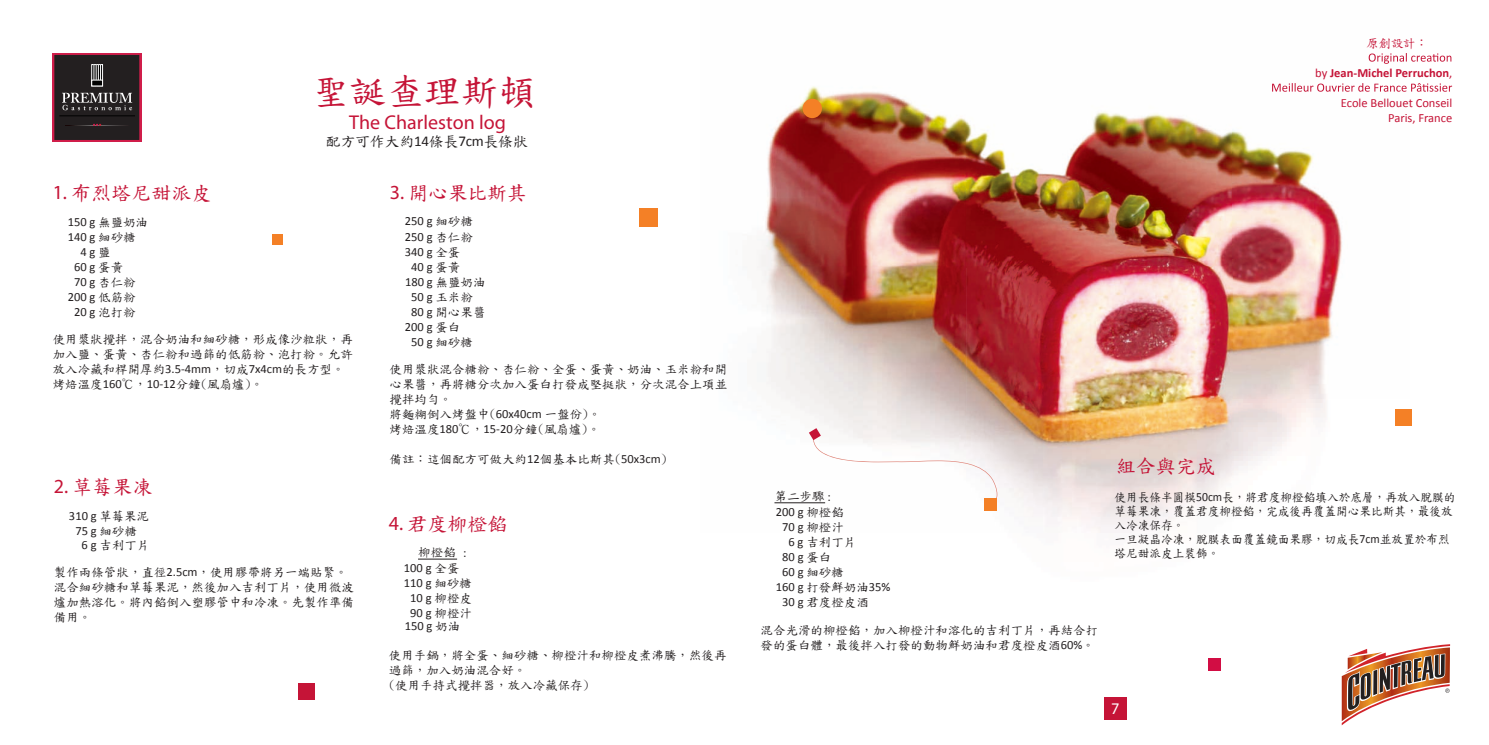
<style>
.page{position:relative;width:1489px;height:745px;background:#fff}
.page>*{position:absolute;margin:0;border:0;box-sizing:border-box;transform-origin:0 0}
.t1{font:37.5px "DF Kai Shu SB Estd BF";letter-spacing:-.005em;color:#c51437}
.t2{font:20px "DF Kai Shu SB Estd BF";color:#c51437}
.t3{font:20px "Myriad Pro";color:#c51437}
.t4{font:16.25px "Myriad Pro";color:#fff}
.t5{font:15px "DF Kai Shu SB Estd BF";letter-spacing:-.015em;color:#231f20}
.t6{font:12.5px/15px "DF Kai Shu SB Estd BF";color:#231f20}
.t7{font:12.5px/15px "Calibri";color:#231f20;text-align:center}
.t8{font:12.5px/14px "DF Kai Shu SB Estd BF";color:#231f20;scale:.93 1}
.t9{font:12.5px/15px "Calibri";color:#c51437;text-align:right}
.t10{font:700 12.5px "Calibri";color:#c51437}
.t11{font:12.5px "DF Kai Shu SB Estd BF";color:#c51437}
.s1{font-family:"Calibri"}
.s2{font-family:"Myriad Pro"}
.s3{font-family:"DF Kai Shu SB Estd BF"}
.s4{font-weight:400}
</style>
<div class="page">
<img style="left:757px;top:86px;width:652px;height:447px">
<svg style="left:1341px;top:644px;width:109px;height:82px"></svg>
<div style="left:802px;top:99px;width:20px;height:19px;background:#f48026;border-radius:50%"></div>
<img style="left:813px;top:439px;width:184px;height:63px">
<div style="left:272px;top:234px;width:10px;height:10px;background:#f48026"></div>
<div style="left:639px;top:208px;width:19px;height:18px;background:#f48026"></div>
<div style="left:298px;top:682px;width:17px;height:17px;background:#c51437"></div>
<div style="left:1395px;top:409px;width:16px;height:16px;background:#f48026"></div>
<div style="left:1207px;top:657px;width:13px;height:13px;background:#d20d44"></div>
<svg style="left:808px;top:428px;width:12px;height:12px"></svg>
<div style="left:984px;top:498px;width:12px;height:12px;background:#f48026"></div>
<div style="left:1104px;top:697px;width:22px;height:22px;background:#c51437"></div>
<svg style="left:52px;top:53px;width:89px;height:89px;background:#3e2a2f"></svg>
<svg style="left:1368px;top:53px;width:83px;height:11px"></svg>
<svg style="left:1271px;top:83px;width:180px;height:9px"></svg>
<hr style="left:418px;top:558px;width:39px;height:1px;background:#231f20">
<hr style="left:774px;top:502px;width:51px;height:1px;background:#231f20">
<p class="t1" style="left:312px;top:73px;width:225px">聖誕查理斯頓</p>
<p class="t5" style="left:325px;top:134px;width:204px">配方可作大約<span class="s1">14</span>條長<span class="s1">7cm</span>長條狀</p>
<p class="t3" style="left:349px;top:109px;width:158px">The Charleston log</p>
<p class="t2" style="left:53px;top:183px;width:160px"><span class="s2">1.</span> 布烈塔尼甜派皮</p>
<p class="t7" style="left:68px;top:228px;width:69px">140 g <span class="s3">細砂糖</span></p>
<p class="t7" style="left:80px;top:243px;width:32px">4 g <span class="s3">鹽</span></p>
<p class="t7" style="left:74px;top:258px;width:51px">60 g <span class="s3">蛋黃</span></p>
<p class="t7" style="left:74px;top:273px;width:63px">70 g <span class="s3">杏仁粉</span></p>
<p class="t7" style="left:68px;top:288px;width:70px">200 g <span class="s3">低筋粉</span></p>
<p class="t7" style="left:74px;top:303px;width:63px">20 g <span class="s3">泡打粉</span></p>
<p class="t6" style="left:53px;top:331px;width:302px">使用漿狀攪拌，混合奶油和細砂糖，形成像沙粒狀，再加入鹽、蛋黃、杏仁粉和過篩的低筋粉、泡打粉。允許放入冷藏和桿開厚約<span class="s1">3.5-4mm</span>，切成<span class="s1">7x4cm</span>的長方型。烤焙溫度<span class="s1">160</span>℃，<span class="s1">10-12</span>分鐘(風扇爐)。</p>
<p class="t7" style="left:68px;top:214px;width:82px">150 g <span class="s3">無鹽奶油</span></p>
<p class="t2" style="left:54px;top:477px;width:100px"><span class="s2">2.</span> 草莓果凍</p>
<p class="t7" style="left:69px;top:507px;width:82px">310 g <span class="s3">草莓果泥<br></span>75 g <span class="s3">細砂糖</span></p>
<p class="t6" style="left:54px;top:564px;width:301px">製作兩條管狀，直徑<span class="s1">2.5cm</span>，使用膠帶將另一端貼緊。混合細砂糖和草莓果泥，然後加入吉利丁片，使用微波爐加熱溶化。將內餡倒入塑膠管中和冷凍。先製作準備備用。</p>
<p class="t6" style="left:82px;top:537px;width:69px"><span class="s1">6 g</span> 吉利丁片</p>
<p class="t2" style="left:390px;top:183px;width:139px"><span class="s2">3.</span> 開心果比斯其</p>
<p class="t7" style="left:405px;top:213px;width:70px">250 g <span class="s3">細砂糖</span></p>
<p class="t7" style="left:405px;top:228px;width:70px">250 g <span class="s3">杏仁粉</span></p>
<p class="t7" style="left:405px;top:243px;width:57px">340 g <span class="s3">全蛋</span></p>
<p class="t7" style="left:411px;top:258px;width:51px">40 g <span class="s3">蛋黃</span></p>
<p class="t7" style="left:411px;top:288px;width:63px">50 g <span class="s3">玉米粉</span></p>
<p class="t6" style="left:411px;top:304px;width:76px"><span class="s1">80 g</span> 開心果醬</p>
<p class="t7" style="left:405px;top:318px;width:57px">200 g <span class="s3">蛋白</span></p>
<p class="t7" style="left:411px;top:333px;width:63px">50 g <span class="s3">細砂糖</span></p>
<p class="t6" style="left:389px;top:361px;width:345px">使用漿狀混合糖粉、杏仁粉、全蛋、蛋黃、奶油、玉米粉和開心果醬，再將糖分次加入蛋白打發成堅挺狀，分次混合上項並攪拌均勻。<br>將麵糊倒入烤盤中(<span class="s1">60x40cm</span> 一盤份)。<br>烤焙溫度<span class="s1">180</span>℃，<span class="s1">15-20</span>分鐘(風扇爐)。</p>
<p class="t6" style="left:389px;top:451px;width:279px">備註：這個配方可做大約<span class="s1">12</span>個基本比斯其(<span class="s1">50x3cm</span>)</p>
<p class="t7" style="left:405px;top:273px;width:82px">180 g <span class="s3">無鹽奶油</span></p>
<p class="t2" style="left:389px;top:514px;width:120px"><span class="s2">4.</span> 君度柳橙餡</p>
<p class="t6" style="left:404px;top:543px;width:64px;line-height:16.2px;text-indent:14px">柳橙餡 <span class="s1">:<br>100 g</span> 全蛋</p>
<p class="t7" style="left:404px;top:574px;width:70px">110 g <span class="s3">細砂糖<br></span>10 g <span class="s3">柳橙皮<br></span>90 g <span class="s3">柳橙汁</span></p>
<p class="t6" style="left:389px;top:647px;width:339px">使用手鍋，將全蛋、細砂糖、柳橙汁和柳橙皮煮沸騰，然後再過篩，加入奶油混合好。<br>(使用手持式攪拌器，放入冷藏保存)</p>
<p class="t7" style="left:404px;top:617px;width:57px">150 g <span class="s3">奶油</span></p>
<p class="t11" style="left:1366px;top:36px;width:63px">原創設計：</p>
<p class="t10" style="left:1314px;top:65px;width:139px"><span class="s4">by</span> Jean-Michel Perruchon<span class="s4">,</span></p>
<p class="t9" style="left:1340px;top:94px;width:113px">Ecole Bellouet Conseil<br>Paris, France</p>
<p class="t6" style="left:774px;top:488px;width:58px">第二步驟 <span class="s1">:</span></p>
<p class="t7" style="left:775px;top:503px;width:70px">200 g <span class="s3">柳橙餡</span></p>
<p class="t7" style="left:782px;top:518px;width:63px">70 g <span class="s3">柳橙汁</span></p>
<p class="t7" style="left:782px;top:548px;width:51px">80 g <span class="s3">蛋白</span></p>
<p class="t7" style="left:782px;top:563px;width:63px">60 g <span class="s3">細砂糖</span></p>
<p class="t7" style="left:775px;top:578px;width:116px">160 g <span class="s3">打發鮮奶油</span>35%</p>
<p class="t6" style="left:782px;top:594px;width:88px"><span class="s1">30 g</span> 君度橙皮酒</p>
<p class="t6" style="left:760px;top:622px;width:339px">混合光滑的柳橙餡，加入柳橙汁和溶化的吉利丁片，再結合打發的蛋白體，最後拌入打發的動物鮮奶油和君度橙皮酒<span class="s1">60%</span>。</p>
<p class="t6" style="left:788px;top:534px;width:69px"><span class="s1">6 g</span> 吉利丁片</p>
<p class="t2" style="left:1115px;top:455px;width:101px">組合與完成</p>
<p class="t8" style="left:1114px;top:489px;width:368px">使用長條半圓模<span class="s1">50cm</span>長，將君度柳橙餡填入於底層，再放入脫膜的草莓果凍，覆蓋君度柳橙餡，完成後再覆蓋開心果比斯其，最後放入冷凍保存。<br>一旦凝晶冷凍，脫膜表面覆蓋鏡面果膠，切成長<span class="s1">7cm</span>並放置於布烈塔尼甜派皮上裝飾。</p>
<p class="t4" style="left:1111px;top:697px;width:10px">7</p>
</div>
